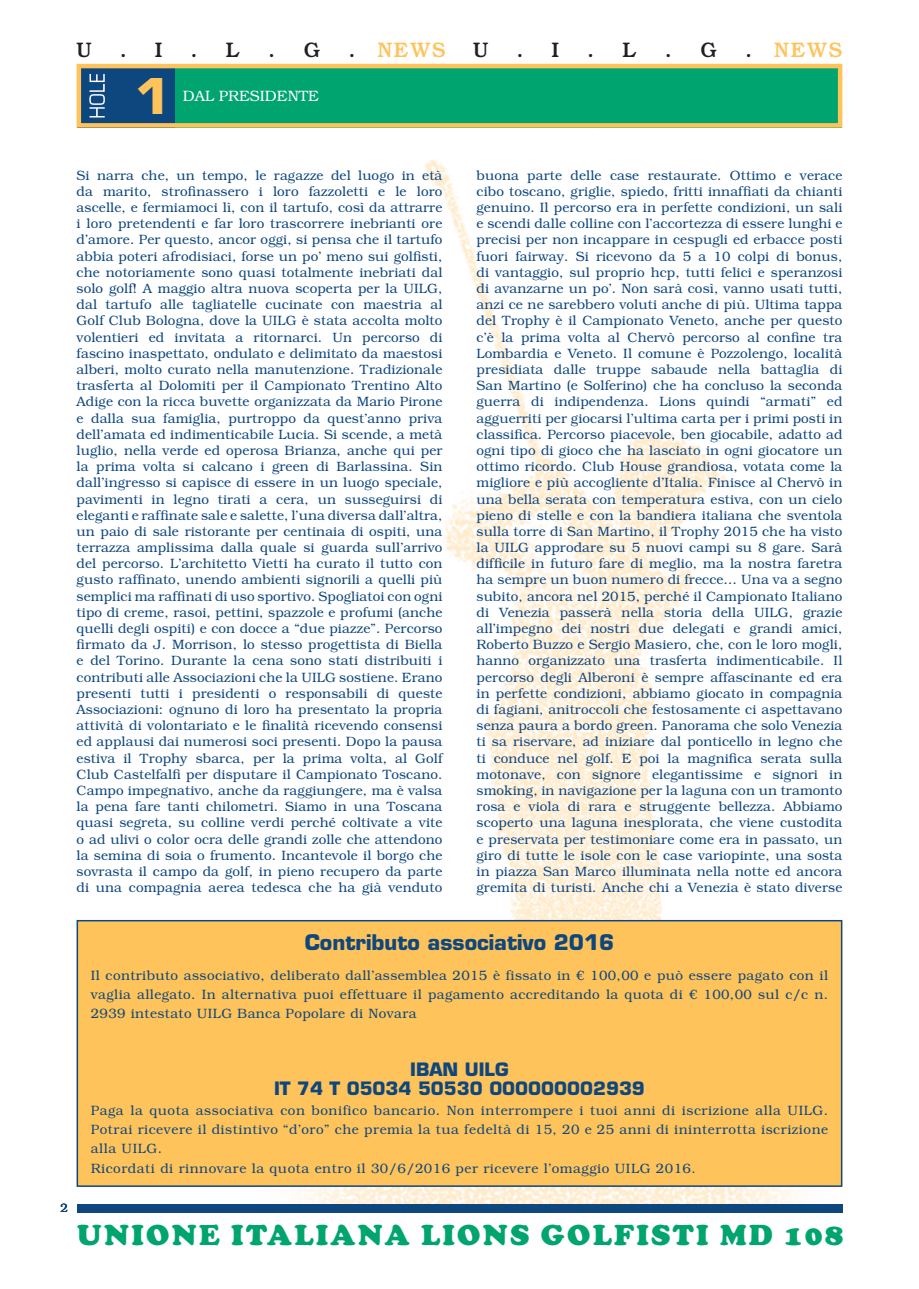
<style>
.page{position:relative;width:919px;height:1289px;background:#fff}
.page>*{position:absolute;margin:0;border:0;box-sizing:border-box;transform-origin:0 0}
.t1{font:700 48px "Eurostile LT Std";color:#fec35a}
.t2{font:28.5px "Cooper Black Std";letter-spacing:.085em;color:#00a46f}
.t3{font:700 21px "Eurostile LT Std";color:#0e467e}
.t4{font:500 21px "Bookman Std";color:#231f20}
.t5{font:500 21px "Bookman Std";letter-spacing:.065em;color:#fec35a}
.t6{font:700 18px/19.4px "Eurostile LT Std";color:#0e467e;text-align:center}
.t7{font:300 15px "Bookman Std";color:#fff}
.t8{font:300 13.5px/16.2px "Bookman Std";letter-spacing:.04em;color:#0e467e;text-align:justify}
.t9{font:300 12px "Bookman Std";color:#0e467e}
.s1{color:#231f20}
</style>
<div class="page">
<img style="left:255px;top:159px;width:587px;height:1044px">
<div style="left:174px;top:64px;width:668px;height:64px;background:#00a46f"></div>
<div style="left:77px;top:64px;width:97px;height:64px;background:#0e467e"></div>
<div style="left:77px;top:64px;width:765px;height:64px;border:4px solid #fec35a"></div>
<svg style="left:89px;top:74px;width:16px;height:43px"></svg>
<div style="left:77px;top:1203px;width:765px;height:9px;background:#0e467e"></div>
<div style="left:77px;top:920px;width:764px;height:266px;background:#fec35a"></div>
<div style="left:77px;top:919px;width:765px;height:267px;border:2px solid #0e467e"></div>
<h3 class="t4" style="left:77px;top:42px;width:17px">U</h3>
<h3 class="t4" style="left:120px;top:42px;width:8px">.</h3>
<h3 class="t4" style="left:155px;top:42px;width:9px">I</h3>
<h3 class="t4" style="left:191px;top:42px;width:8px">.</h3>
<h3 class="t4" style="left:226px;top:42px;width:16px">L</h3>
<h3 class="t4" style="left:268px;top:42px;width:8px">.</h3>
<h3 class="t4" style="left:303px;top:42px;width:18px">G</h3>
<h3 class="t5" style="left:348px;top:42px;width:98px"><span class="s1">.</span> NEWS</h3>
<h3 class="t4" style="left:473px;top:42px;width:17px">U</h3>
<h3 class="t4" style="left:516px;top:42px;width:8px">.</h3>
<h3 class="t4" style="left:551px;top:42px;width:9px">I</h3>
<h3 class="t4" style="left:587px;top:42px;width:8px">.</h3>
<h3 class="t4" style="left:622px;top:42px;width:16px">L</h3>
<h3 class="t4" style="left:665px;top:42px;width:8px">.</h3>
<h3 class="t4" style="left:700px;top:42px;width:18px">G</h3>
<h3 class="t5" style="left:745px;top:42px;width:98px"><span class="s1">.</span> NEWS</h3>
<h1 class="t1" style="left:136px;top:74px;width:36px">1</h1>
<p class="t7" style="left:183px;top:90px;width:137px">DAL PRESIDENTE</p>
<p class="t8" style="left:77px;top:168px;width:367px">Si narra che, un tempo, le ragazze del luogo in età da marito, strofinassero i loro fazzoletti e le loro ascelle, e fermiamoci lì, con il tartufo, così da attrarre i loro pretendenti e far loro trascorrere inebrianti ore d’amore. Per questo, ancor oggi, si pensa che il tartufo abbia poteri afrodisiaci, forse un po’ meno sui golfisti, che notoriamente sono quasi totalmente inebriati dal solo golf! A maggio altra nuova scoperta per la UILG, dal tartufo alle tagliatelle cucinate con maestria al Golf Club Bologna, dove la UILG è stata accolta molto volentieri ed invitata a ritornarci. Un percorso di fascino inaspettato, ondulato e delimitato da maestosi alberi, molto curato nella manutenzione. Tradizionale trasferta al Dolomiti per il Campionato Trentino Alto Adige con la ricca buvette organizzata da Mario Pirone e dalla sua famiglia, purtroppo da quest’anno priva dell’amata ed indimenticabile Lucia. Si scende, a metà luglio, nella verde ed operosa Brianza, anche qui per la prima volta si calcano i green di Barlassina. Sin dall’ingresso si capisce di essere in un luogo speciale, pavimenti in legno tirati a cera, un susseguirsi di eleganti e raffinate sale e salette, l’una diversa dall’altra, un paio di sale ristorante per centinaia di ospiti, una terrazza amplissima dalla quale si guarda sull’arrivo del percorso. L’architetto Vietti ha curato il tutto con gusto raffinato, unendo ambienti signorili a quelli più semplici ma raffinati di uso sportivo. Spogliatoi con ogni tipo di creme, rasoi, pettini, spazzole e profumi (anche quelli degli ospiti) e con docce a “due piazze”. Percorso firmato da J. Morrison, lo stesso progettista di Biella e del Torino. Durante la cena sono stati distribuiti i contributi alle Associazioni che la UILG sostiene. Erano presenti tutti i presidenti o responsabili di queste Associazioni: ognuno di loro ha presentato la propria attività di volontariato e le finalità ricevendo consensi ed applausi dai numerosi soci presenti. Dopo la pausa estiva il Trophy sbarca, per la prima volta, al Golf Club Castelfalfi per disputare il Campionato Toscano.<br>Campo impegnativo, anche da raggiungere, ma è valsa la pena fare tanti chilometri. Siamo in una Toscana quasi segreta, su colline verdi perché coltivate a vite o ad ulivi o color ocra delle grandi zolle che attendono la semina di soia o frumento. Incantevole il borgo che sovrasta il campo da golf, in pieno recupero da parte di una compagnia aerea tedesca che ha già venduto</p>
<p class="t8" style="left:476px;top:168px;width:367px">buona parte delle case restaurate. Ottimo e verace cibo toscano, griglie, spiedo, fritti innaffiati da chianti genuino. Il percorso era in perfette condizioni, un sali e scendi dalle colline con l’accortezza di essere lunghi e precisi per non incappare in cespugli ed erbacce posti fuori fairway. Si ricevono da 5 a 10 colpi di bonus, di vantaggio, sul proprio hcp, tutti felici e speranzosi di avanzarne un po’. Non sarà così, vanno usati tutti, anzi ce ne sarebbero voluti anche di più. Ultima tappa del Trophy è il Campionato Veneto, anche per questo c’è la prima volta al Chervò percorso al confine tra Lombardia e Veneto. Il comune è Pozzolengo, località presidiata dalle truppe sabaude nella battaglia di San Martino (e Solferino) che ha concluso la seconda guerra di indipendenza. Lions quindi “armati” ed agguerriti per giocarsi l’ultima carta per i primi posti in classifica. Percorso piacevole, ben giocabile, adatto ad ogni tipo di gioco che ha lasciato in ogni giocatore un ottimo ricordo. Club House grandiosa, votata come la migliore e più accogliente d’Italia. Finisce al Chervò in una bella serata con temperatura estiva, con un cielo pieno di stelle e con la bandiera italiana che sventola sulla torre di San Martino, il Trophy 2015 che ha visto la UILG approdare su 5 nuovi campi su 8 gare. Sarà difficile in futuro fare di meglio, ma la nostra faretra ha sempre un buon numero di frecce… Una va a segno subito, ancora nel 2015, perché il Campionato Italiano di Venezia passerà nella storia della UILG, grazie all’impegno dei nostri due delegati e grandi amici, Roberto Buzzo e Sergio Masiero, che, con le loro mogli, hanno organizzato una trasferta indimenticabile. Il percorso degli Alberoni è sempre affascinante ed era in perfette condizioni, abbiamo giocato in compagnia di fagiani, anitroccoli che festosamente ci aspettavano senza paura a bordo green. Panorama che solo Venezia ti sa riservare, ad iniziare dal ponticello in legno che ti conduce nel golf. E poi la magnifica serata sulla motonave, con signore elegantissime e signori in smoking, in navigazione per la laguna con un tramonto rosa e viola di rara e struggente bellezza. Abbiamo scoperto una laguna inesplorata, che viene custodita e preservata per testimoniare come era in passato, un giro di tutte le isole con le case variopinte, una sosta in piazza San Marco illuminata nella notte ed ancora gremita di turisti. Anche chi a Venezia è stato diverse</p>
<h3 class="t3" style="left:304px;top:932px;width:311px">Contributo associativo 2016</h3>
<p class="t8" style="left:91px;top:966px;width:738px;line-height:19.4px">Il contributo associativo, deliberato dall’assemblea 2015 è fissato in € 100,00 e può essere pagato con il vaglia allegato. In alternativa puoi effettuare il pagamento accreditando la quota di € 100,00 sul c/c n.<br>2939 intestato UILG Banca Popolare di Novara</p>
<h3 class="t6" style="left:274px;top:1060px;width:372px">IBAN UILG<br>IT 74 T 05034 50530 000000002939</h3>
<p class="t8" style="left:91px;top:1101px;width:738px;line-height:19.4px;text-align:left">Paga la quota associativa con bonifico bancario. Non interrompere i tuoi anni di iscrizione alla UILG.<br>Potrai ricevere il distintivo “d’oro” che premia la tua fedeltà di 15, 20 e 25 anni di ininterrotta iscrizione alla UILG.<br>Ricordati di rinnovare la quota entro il 30/6/2016 per ricevere l’omaggio UILG 2016.</p>
<p class="t9" style="left:61px;top:1203px;width:9px">2</p>
<h2 class="t2" style="left:77px;top:1224px;width:767px">UNIONE ITALIANA LIONS GOLFISTI MD 108</h2>
</div>
